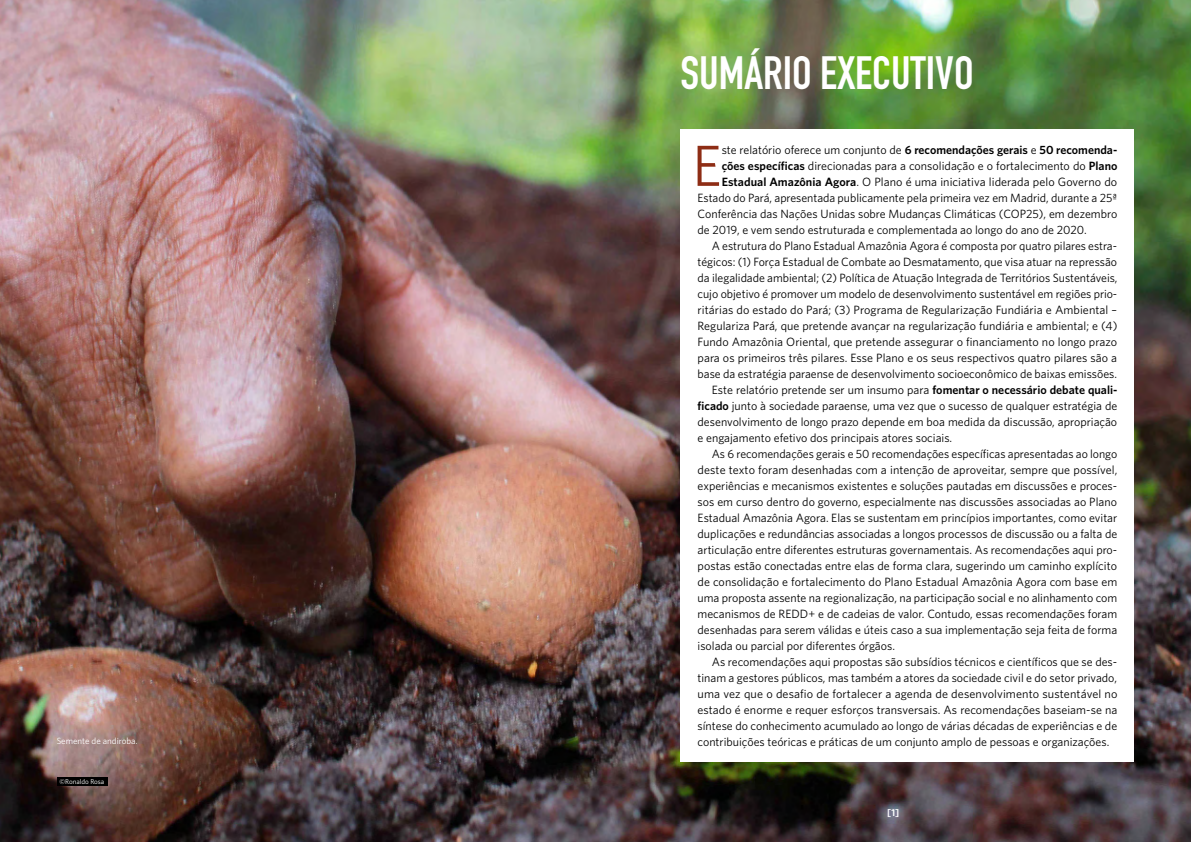
<style>
.page{position:relative;width:1191px;height:842px;background:#fff}
.page>*{position:absolute;margin:0;border:0;box-sizing:border-box;transform-origin:0 0}
.t1{font:58px "Whitney";color:#8e2d15}
.t2{font:700 46px "DIN Condensed";color:#fff}
.t3{font:12px "Whitney";color:#000}
.t4{font:600 10px "Whitney";color:#fff}
.t5{font:9px "Whitney";color:#fff}
.t6{font:7px "Whitney";color:#fff}
.s1{font-weight:600}
</style>
<div class="page">
<img style="left:0;top:0;width:1191px;height:842px">
<div style="left:57px;top:777px;width:50px;height:8px;background:#000"></div>
<div style="left:680px;top:129px;width:454px;height:632px;background:#fff"></div>
<h2 class="t2" style="left:680px;top:42px;width:294px">SUMÁRIO EXECUTIVO</h2>
<h1 class="t1" style="left:692px;top:127px;width:31px">E</h1>
<p class="t3" style="left:721px;top:142px;width:397px">ste relatório oferece um conjunto de <span class="s1">6 recomendações gerais</span> e <span class="s1">50 recomenda-</span></p>
<p class="t3" style="left:721px;top:158px;width:397px"><span class="s1">ções específicas</span> direcionadas para a consolidação e o fortalecimento do <span class="s1">Plano</span></p>
<p class="t3" style="left:721px;top:174px;width:397px"><span class="s1">Estadual Amazônia Agora</span>. O Plano é uma iniciativa liderada pelo Governo do</p>
<p class="t3" style="left:697px;top:190px;width:421px">Estado do Pará, apresentada publicamente pela primeira vez em Madrid, durante a 25ª</p>
<p class="t3" style="left:697px;top:206px;width:421px">Conferência das Nações Unidas sobre Mudanças Climáticas (COP25), em dezembro</p>
<p class="t3" style="left:697px;top:222px;width:391px">de 2019, e vem sendo estruturada e complementada ao longo do ano de 2020.</p>
<p class="t3" style="left:711px;top:238px;width:407px">A estrutura do Plano Estadual Amazônia Agora é composta por quatro pilares estra-</p>
<p class="t3" style="left:697px;top:254px;width:421px">tégicos: (1) Força Estadual de Combate ao Desmatamento, que visa atuar na repressão</p>
<p class="t3" style="left:697px;top:270px;width:421px">da ilegalidade ambiental; (2) Política de Atuação Integrada de Territórios Sustentáveis,</p>
<p class="t3" style="left:697px;top:286px;width:421px">cujo objetivo é promover um modelo de desenvolvimento sustentável em regiões prio-</p>
<p class="t3" style="left:697px;top:302px;width:421px">ritárias do estado do Pará; (3) Programa de Regularização Fundiária e Ambiental –</p>
<p class="t3" style="left:697px;top:318px;width:421px">Regulariza Pará, que pretende avançar na regularização fundiária e ambiental; e (4)</p>
<p class="t3" style="left:697px;top:334px;width:421px">Fundo Amazônia Oriental, que pretende assegurar o financiamento no longo prazo</p>
<p class="t3" style="left:697px;top:350px;width:421px">para os primeiros três pilares. Esse Plano e os seus respectivos quatro pilares são a</p>
<p class="t3" style="left:697px;top:366px;width:421px">base da estratégia paraense de desenvolvimento socioeconômico de baixas emissões.</p>
<p class="t3" style="left:711px;top:382px;width:407px">Este relatório pretende ser um insumo para <span class="s1">fomentar o necessário debate quali-</span></p>
<p class="t3" style="left:697px;top:398px;width:421px"><span class="s1">ficado</span> junto à sociedade paraense, uma vez que o sucesso de qualquer estratégia de</p>
<p class="t3" style="left:697px;top:414px;width:421px">desenvolvimento de longo prazo depende em boa medida da discussão, apropriação</p>
<p class="t3" style="left:697px;top:430px;width:256px">e engajamento efetivo dos principais atores sociais.</p>
<p class="t3" style="left:711px;top:446px;width:407px">As 6 recomendações gerais e 50 recomendações específicas apresentadas ao longo</p>
<p class="t3" style="left:697px;top:462px;width:421px">deste texto foram desenhadas com a intenção de aproveitar, sempre que possível,</p>
<p class="t3" style="left:697px;top:478px;width:421px">experiências e mecanismos existentes e soluções pautadas em discussões e proces-</p>
<p class="t3" style="left:697px;top:494px;width:421px">sos em curso dentro do governo, especialmente nas discussões associadas ao Plano</p>
<p class="t3" style="left:697px;top:510px;width:421px">Estadual Amazônia Agora. Elas se sustentam em princípios importantes, como evitar</p>
<p class="t3" style="left:697px;top:526px;width:421px">duplicações e redundâncias associadas a longos processos de discussão ou a falta de</p>
<p class="t3" style="left:697px;top:542px;width:421px">articulação entre diferentes estruturas governamentais. As recomendações aqui pro-</p>
<p class="t3" style="left:697px;top:558px;width:421px">postas estão conectadas entre elas de forma clara, sugerindo um caminho explícito</p>
<p class="t3" style="left:697px;top:574px;width:421px">de consolidação e fortalecimento do Plano Estadual Amazônia Agora com base em</p>
<p class="t3" style="left:697px;top:590px;width:421px">uma proposta assente na regionalização, na participação social e no alinhamento com</p>
<p class="t3" style="left:697px;top:606px;width:421px">mecanismos de REDD+ e de cadeias de valor. Contudo, essas recomendações foram</p>
<p class="t3" style="left:697px;top:622px;width:421px">desenhadas para serem válidas e úteis caso a sua implementação seja feita de forma</p>
<p class="t3" style="left:697px;top:638px;width:199px">isolada ou parcial por diferentes órgãos.</p>
<p class="t3" style="left:711px;top:654px;width:407px">As recomendações aqui propostas são subsídios técnicos e científicos que se des-</p>
<p class="t3" style="left:697px;top:670px;width:421px">tinam a gestores públicos, mas também a atores da sociedade civil e do setor privado,</p>
<p class="t3" style="left:697px;top:686px;width:421px">uma vez que o desafio de fortalecer a agenda de desenvolvimento sustentável no</p>
<p class="t3" style="left:697px;top:702px;width:421px">estado é enorme e requer esforços transversais. As recomendações baseiam-se na</p>
<p class="t3" style="left:697px;top:718px;width:421px">síntese do conhecimento acumulado ao longo de várias décadas de experiências e de</p>
<p class="t5" style="left:57px;top:735px;width:82px">Semente de andiroba.</p>
<p class="t3" style="left:697px;top:734px;width:413px">contribuições teóricas e práticas de um conjunto amplo de pessoas e organizações.</p>
<p class="t6" style="left:60px;top:777px;width:46px">©Ronaldo Rosa</p>
<p class="t4" style="left:887px;top:806px;width:14px">[1]</p>
</div>
